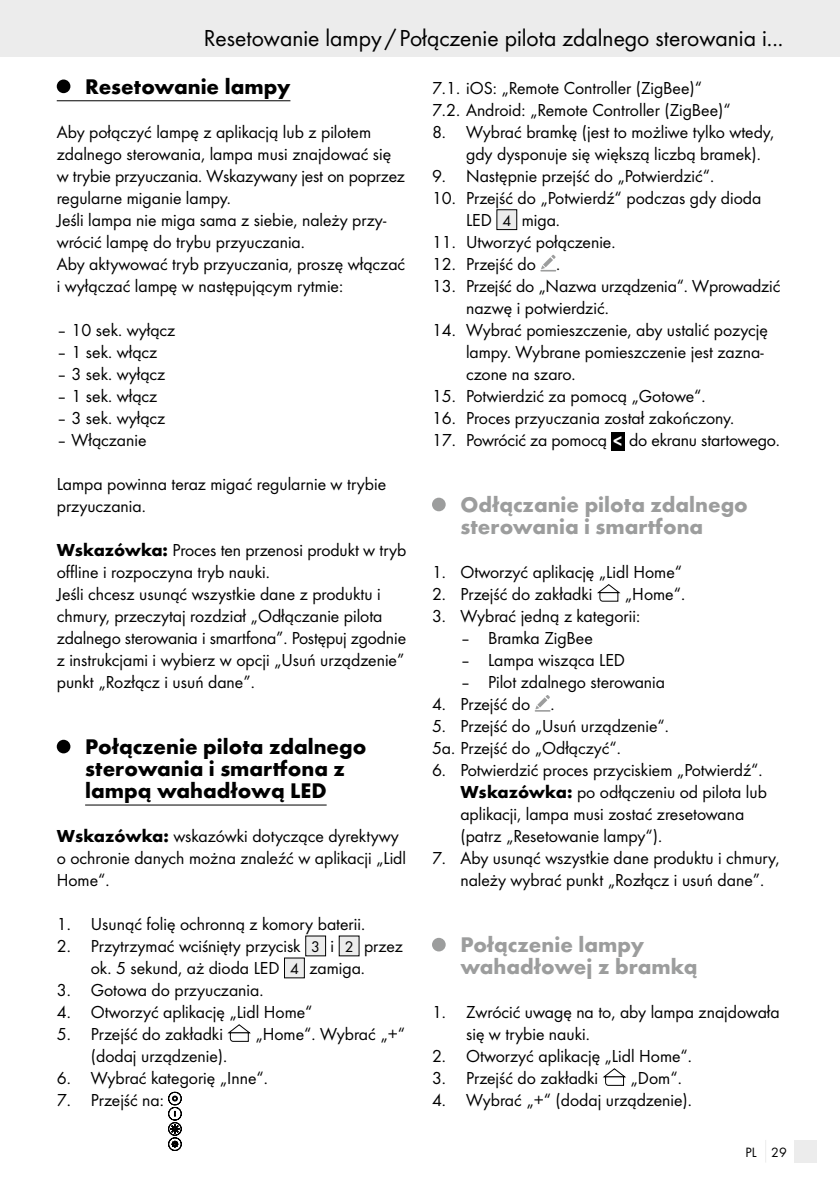
<style>
.page{position:relative;width:840px;height:1191px;background:#fff}
.page>*{position:absolute;margin:0;border:0;box-sizing:border-box;transform-origin:0 0}
.t1{font:24px "Futura Boo";color:#000}
.t2{font:700 22px/22px "Futura";color:#000}
.t3{font:700 22px/22px "Futura";color:#9c9d9d}
.t4{font:18px/22px "Futura Boo";color:#000}
.t5{font:14px "Futura Boo";color:#000}
.s1{font-family:"Futura";font-weight:700}
.s2{font-size:16px}
.s3{font-family:"Futura Dem";color:#fff}
</style>
<div class="page">
<div style="left:794px;top:1140px;width:22px;height:22px;background:#ececec"></div>
<div style="left:0;top:0;width:839px;height:57px;background:#ececec"></div>
<hr style="left:57px;top:100px;width:233px;height:1px;background:#000">
<hr style="left:85px;top:804px;width:241px;height:1px;background:#000">
<div style="left:57px;top:79px;width:13px;height:14px;background:#000;border-radius:50%"></div>
<div style="left:57px;top:739px;width:13px;height:14px;background:#000;border-radius:50%"></div>
<div style="left:305px;top:936px;width:20px;height:20px;background:#ececec"></div>
<div style="left:305px;top:935px;width:21px;height:21px;border:1px solid #000"></div>
<div style="left:339px;top:936px;width:20px;height:20px;background:#ececec"></div>
<div style="left:284px;top:958px;width:20px;height:20px;background:#ececec"></div>
<div style="left:284px;top:957px;width:21px;height:21px;border:1px solid #000"></div>
<svg style="left:227px;top:1024px;width:24px;height:18px"></svg>
<svg style="left:168px;top:1091px;width:14px;height:60px"></svg>
<div style="left:496px;top:210px;width:20px;height:20px;background:#ececec"></div>
<div style="left:496px;top:209px;width:21px;height:21px;border:1px solid #000"></div>
<svg style="left:540px;top:255px;width:16px;height:16px"></svg>
<div style="left:611px;top:432px;width:13px;height:18px;background:#000"></div>
<div style="left:432px;top:497px;width:13px;height:14px;background:#9c9d9d;border-radius:50%"></div>
<svg style="left:597px;top:584px;width:24px;height:18px"></svg>
<svg style="left:534px;top:695px;width:16px;height:16px"></svg>
<div style="left:432px;top:937px;width:13px;height:14px;background:#9c9d9d;border-radius:50%"></div>
<svg style="left:602px;top:1068px;width:24px;height:18px"></svg>
<h1 class="t1" style="left:204px;top:24px;width:580px">Resetowanie lampy / Połączenie pilota zdalnego sterowania i...</h1>
<p class="t2" style="left:85px;top:75px;width:207px">Resetowanie lampy</p>
<p class="t4" style="left:57px;top:121px;width:350px">Aby połączyć lampę z aplikacją lub z pilotem zdalnego sterowania, lampa musi znajdować się w trybie przyuczania. Wskazywany jest on poprzez regularne miganie lampy.<br>Jeśli lampa nie miga sama z siebie, należy przy&shy;wrócić lampę do trybu przyuczania.<br>Aby aktywować tryb przyuczania, proszę włączać i wyłączać lampę w następującym rytmie:</p>
<p class="t4" style="left:57px;top:319px;width:120px">– 10 sek. wyłącz</p>
<p class="t4" style="left:57px;top:341px;width:102px">– 1 sek. włącz</p>
<p class="t4" style="left:57px;top:363px;width:110px">– 3 sek. wyłącz</p>
<p class="t4" style="left:57px;top:385px;width:102px">– 1 sek. włącz</p>
<p class="t4" style="left:57px;top:407px;width:110px">– 3 sek. wyłącz</p>
<p class="t4" style="left:57px;top:429px;width:91px">– Włączanie</p>
<p class="t4" style="left:57px;top:473px;width:330px">Lampa powinna teraz migać regularnie w trybie przyuczania.</p>
<p class="t4" style="left:57px;top:539px;width:351px"><span class="s1">Wskazówka:</span> Proces ten przenosi produkt w tryb offline i rozpoczyna tryb nauki.<br>Jeśli chcesz usunąć wszystkie dane z produktu i chmury, przeczytaj rozdział „Odłączanie pilota zdalnego sterowania i smartfona”. Postępuj zgodnie z instrukcjami i wybierz w opcji „Usuń urządzenie” punkt „Rozłącz i usuń dane”.</p>
<p class="t4" style="left:432px;top:77px;width:300px">7.1. iOS: „Remote Controller (ZigBee)“<br>7.2. Android: „Remote Controller (ZigBee)“</p>
<p class="t4" style="left:466px;top:121px;width:309px;text-indent:-34px">8. Wybrać bramkę (jest to możliwe tylko wtedy, gdy dysponuje się większą liczbą bramek).</p>
<p class="t4" style="left:432px;top:165px;width:283px">9. Następnie przejść do „Potwierdzić“.</p>
<p class="t4" style="left:466px;top:187px;width:297px;text-indent:-34px">10. Przejść do „Potwierdź“ podczas gdy dioda<br>LED <span class="s2">4</span> miga.</p>
<p class="t4" style="left:432px;top:231px;width:185px">11. Utworzyć połączenie.</p>
<p class="t4" style="left:432px;top:253px;width:130px">12. Przejść do .</p>
<p class="t4" style="left:466px;top:275px;width:316px;text-indent:-34px">13. Przejść do „Nazwa urządzenia“. Wprowadzić nazwę i potwierdzić.</p>
<p class="t4" style="left:466px;top:319px;width:303px;text-indent:-34px">14. Wybrać pomieszczenie, aby ustalić pozycję lampy. Wybrane pomieszczenie jest zazna&shy;czone na szaro.</p>
<p class="t4" style="left:432px;top:385px;width:275px">15. Potwierdzić za pomocą „Gotowe“.</p>
<p class="t4" style="left:432px;top:407px;width:304px">16. Proces przyuczania został zakończony.</p>
<p class="t4" style="left:432px;top:429px;width:349px">17. Powrócić za pomocą <span class="s3">&lt;</span> do ekranu startowego.</p>
<p class="t3" style="left:460px;top:493px;width:289px">Odłączanie pilota zdalnego sterowania i smartfona</p>
<p class="t4" style="left:432px;top:561px;width:251px">1. Otworzyć aplikację „Lidl Home“</p>
<p class="t4" style="left:432px;top:583px;width:162px">2. Przejść do zakładki</p>
<p class="t4" style="left:624px;top:583px;width:62px">„Home“.</p>
<p class="t4" style="left:432px;top:605px;width:209px">3. Wybrać jedną z kategorii:</p>
<p class="t4" style="left:460px;top:627px;width:134px">– Bramka ZigBee</p>
<p class="t4" style="left:460px;top:649px;width:166px">– Lampa wisząca LED</p>
<p class="t4" style="left:460px;top:671px;width:206px">– Pilot zdalnego sterowania</p>
<p class="t4" style="left:432px;top:693px;width:124px">4. Przejść do .</p>
<p class="t4" style="left:432px;top:715px;width:238px">5. Przejść do „Usuń urządzenie“.<br>5a. Przejść do „Odłączyć“.</p>
<p class="t4" style="left:460px;top:759px;width:308px;text-indent:-28px">6. Potwierdzić proces przyciskiem „Potwierdź“.<br><span class="s1">Wskazówka:</span> po odłączeniu od pilota lub aplikacji, lampa musi zostać zresetowana (patrz „Resetowanie lampy“).</p>
<p class="t4" style="left:460px;top:847px;width:320px;text-indent:-28px">7. Aby usunąć wszystkie dane produktu i chmury, należy wybrać punkt „Rozłącz i usuń dane”.</p>
<p class="t2" style="left:85px;top:735px;width:283px">Połączenie pilota zdalnego sterowania i smartfona z lampą wahadłową LED</p>
<p class="t4" style="left:57px;top:825px;width:350px"><span class="s1">Wskazówka:</span> wskazówki dotyczące dyrektywy o ochronie danych można znaleźć w aplikacji „Lidl<br>Home“.</p>
<p class="t4" style="left:57px;top:913px;width:310px">1. Usunąć folię ochronną z komory baterii.</p>
<p class="t4" style="left:57px;top:935px;width:347px;text-align:center">2. Przytrzymać wciśnięty przycisk <span class="s2">3</span> i <span class="s2">2</span> przez ok. 5 sekund, aż dioda LED <span class="s2">4</span> zamiga.</p>
<p class="t4" style="left:57px;top:979px;width:208px">3. Gotowa do przyuczania.</p>
<p class="t4" style="left:57px;top:1001px;width:257px">4. Otworzyć aplikację „Lidl Home“</p>
<p class="t4" style="left:57px;top:1023px;width:168px">5. Przejść do zakładki</p>
<p class="t4" style="left:255px;top:1023px;width:151px">„Home“. Wybrać „+“</p>
<p class="t4" style="left:91px;top:1045px;width:138px">(dodaj urządzenie).</p>
<p class="t4" style="left:57px;top:1067px;width:212px">6. Wybrać kategorię „Inne“.</p>
<p class="t4" style="left:57px;top:1089px;width:109px">7. Przejść na:</p>
<p class="t3" style="left:460px;top:933px;width:238px">Połączenie lampy wahadłowej z bramką</p>
<p class="t4" style="left:466px;top:1001px;width:315px;text-indent:-34px">1. Zwrócić uwagę na to, aby lampa znajdowała się w trybie nauki.</p>
<p class="t4" style="left:432px;top:1045px;width:261px">2. Otworzyć aplikację „Lidl Home“.</p>
<p class="t4" style="left:432px;top:1067px;width:168px">3. Przejść do zakładki</p>
<p class="t4" style="left:630px;top:1067px;width:53px">„Dom“.</p>
<p class="t4" style="left:432px;top:1089px;width:261px">4. Wybrać „+“ (dodaj urządzenie).</p>
<p class="t5" style="left:745px;top:1143px;width:43px">PL 29</p>
</div>
